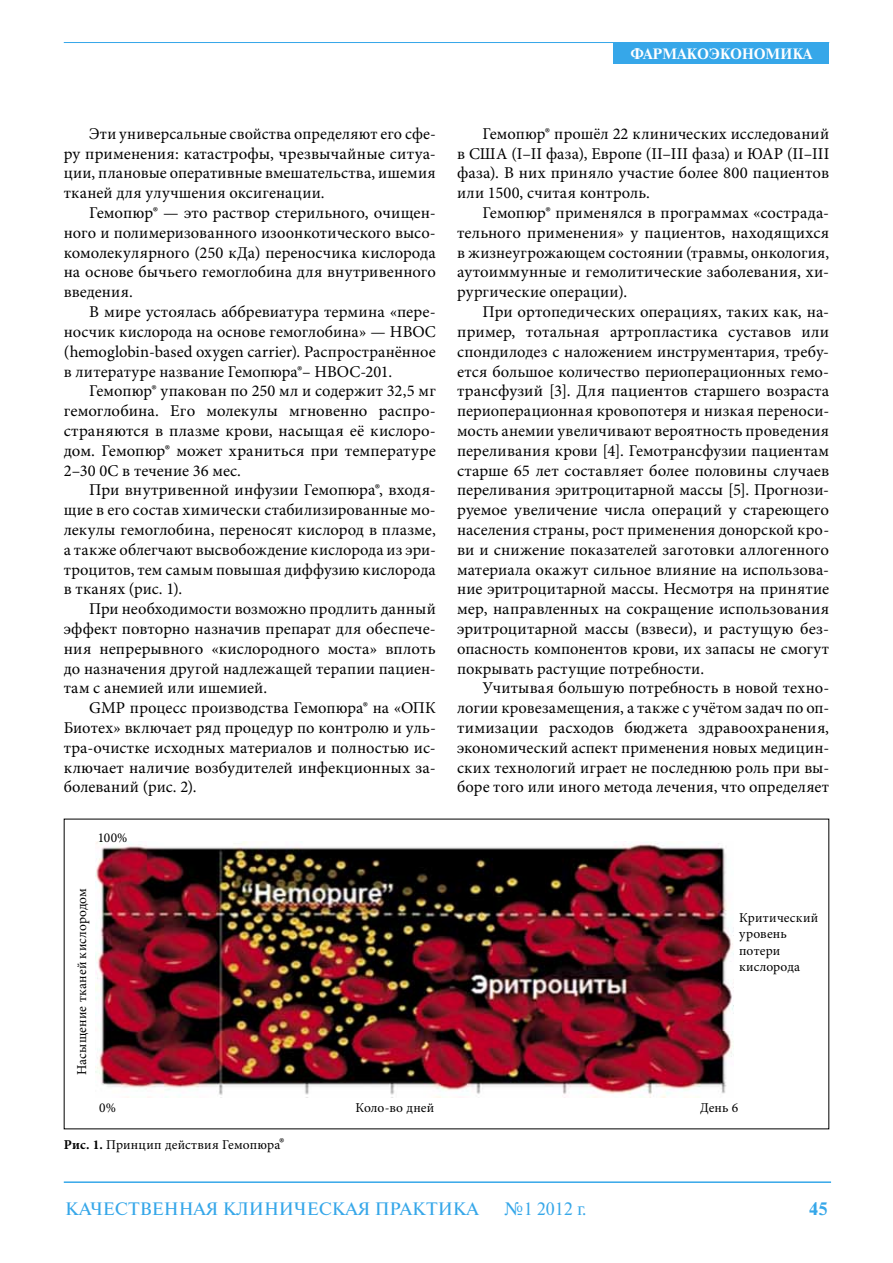
<style>
.page{position:relative;width:893px;height:1263px;background:#fff}
.page>*{position:absolute;margin:0;border:0;box-sizing:border-box;transform-origin:0 0}
.t1{font:18px "Newton C";color:#36a7e9}
.t2{font:700 18px "Newton C";color:#36a7e9}
.t3{font:16.5px/19.8px "Minion Pro";letter-spacing:.01em;color:#000;text-align:justify}
.t4{font:700 15px "Newton C";color:#fff}
.t5{font:13.5px/16.2px "Minion Pro";letter-spacing:.01em;color:#000}
.s1{font-weight:700}
.s2{font-size:16.5px}
</style>
<div class="page">
<hr style="left:64px;top:42px;width:765px;height:1px;background:#36a7e9">
<hr style="left:64px;top:1181px;width:767px;height:2px;background:#36a7e9">
<div style="left:614px;top:43px;width:215px;height:21px;background:#36a7e9"></div>
<img style="left:96px;top:841px;width:638px;height:257px">
<p class="t4" style="left:630px;top:46px;width:183px">ФАРМАКОЭКОНОМИКА</p>
<p class="t3" style="left:64px;top:124px;width:374px;text-indent:26px">Эти универсальные свойства определяют его сфе&shy;ру применения: катастрофы, чрезвычайные ситуа&shy;ции, плановые оперативные вмешательства, ишемия тканей для улучшения оксигенации.</p>
<p class="t3" style="left:64px;top:203px;width:374px;text-indent:26px">Гемопюр® — это раствор стерильного, очищен&shy;ного и полимеризованного изоонкотического высо&shy;комолекулярного (250 кДа) переносчика кислорода на основе бычьего гемоглобина для внутривенного введения.</p>
<p class="t3" style="left:64px;top:302px;width:374px;text-indent:26px">В мире устоялась аббревиатура термина «пере&shy;носчик кислорода на основе гемоглобина» — HBOC (hemoglobin-based oxygen carrier). Распространённое в литературе название Гемопюра®– HBOC-201.</p>
<p class="t3" style="left:64px;top:381px;width:374px;text-indent:26px">Гемопюр® упакован по 250 мл и содержит 32,5 мг гемоглобина. Его молекулы мгновенно распро&shy;страняются в плазме крови, насыщая её кислоро&shy;дом. Гемопюр® может храниться при температуре 2–30 0С в течение 36 мес.</p>
<p class="t3" style="left:64px;top:480px;width:374px;text-indent:26px">При внутривенной инфузии Гемопюра®, входя&shy;щие в его состав химически стабилизированные мо&shy;лекулы гемоглобина, переносят кислород в плазме, а также облегчают высвобождение кислорода из эри&shy;троцитов, тем самым повышая диффузию кислорода в тканях (рис. 1).</p>
<p class="t3" style="left:64px;top:599px;width:374px;text-indent:25px">При необходимости возможно продлить данный эффект повторно назначив препарат для обеспече&shy;ния непрерывного «кислородного моста» вплоть до назначения другой надлежащей терапии пациен&shy;там с анемией или ишемией.</p>
<p class="t3" style="left:64px;top:698px;width:374px;text-indent:26px">GMP процесс производства Гемопюра® на «ОПК Биотех» включает ряд процедур по контролю и уль&shy;тра-очистке исходных материалов и полностью ис&shy;ключает наличие возбудителей инфекционных за&shy;болеваний (рис. 2).</p>
<p class="t5" style="left:98px;top:830px;width:31px">100%</p>
<p class="t5" style="left:74px;top:1075px;width:189px;rotate:-90deg">Насыщение тканей кислородом</p>
<p class="t3" style="left:457px;top:124px;width:374px;text-indent:26px">Гемопюр® прошёл 22 клинических исследований в США (I–II фаза), Европе (II–III фаза) и ЮАР (II–III фаза). В них приняло участие более 800 пациентов или 1500, считая контроль.</p>
<p class="t3" style="left:457px;top:203px;width:374px;text-indent:26px">Гемопюр® применялся в программах «сострада&shy;тельного применения» у пациентов, находящихся в жизнеугрожающем состоянии (травмы, онкология, аутоиммунные и гемолитические заболевания, хи&shy;рургические операции).</p>
<p class="t3" style="left:457px;top:302px;width:374px;text-indent:26px">При ортопедических операциях, таких как, на&shy;пример, тотальная артропластика суставов или спондилодез с наложением инструментария, требу&shy;ется большое количество периоперационных гемо&shy;трансфузий [3]. Для пациентов старшего возраста периоперационная кровопотеря и низкая переноси&shy;мость анемии увеличивают вероятность проведения переливания крови [4]. Гемотрансфузии пациентам старше 65 лет составляет более половины случаев переливания эритроцитарной массы [5]. Прогнози&shy;руемое увеличение числа операций у стареющего населения страны, рост применения донорской кро&shy;ви и снижение показателей заготовки аллогенного материала окажут сильное влияние на использова&shy;ние эритроцитарной массы. Несмотря на принятие мер, направленных на сокращение использования эритроцитарной массы (взвеси), и растущую без&shy;опасность компонентов крови, их запасы не смогут покрывать растущие потребности.</p>
<p class="t3" style="left:457px;top:678px;width:374px;text-indent:26px">Учитывая большую потребность в новой техно&shy;логии кровезамещения, а также с учётом задач по оп&shy;тимизации расходов бюджета здравоохранения, экономический аспект применения новых медицин&shy;ских технологий играет не последнюю роль при вы&shy;боре того или иного метода лечения, что определяет</p>
<p class="t5" style="left:739px;top:910px;width:81px">Критический уровень потери кислорода</p>
<p class="t5" style="left:99px;top:1100px;width:18px">0%</p>
<p class="t5" style="left:64px;top:1136px;width:222px"><span class="s1">Рис. 1.</span> Принцип действия Гемопюра<span class="s2">®</span></p>
<p class="t5" style="left:355px;top:1100px;width:80px">Коло-во дней</p>
<p class="t5" style="left:700px;top:1100px;width:40px">День 6</p>
<p class="t1" style="left:65px;top:1199px;width:415px">КАЧЕСТВЕННАЯ КЛИНИЧЕСКАЯ ПРАКТИКА</p>
<p class="t1" style="left:504px;top:1199px;width:84px">№1 2012 г.</p>
<p class="t2" style="left:809px;top:1199px;width:20px">45</p>
</div>
